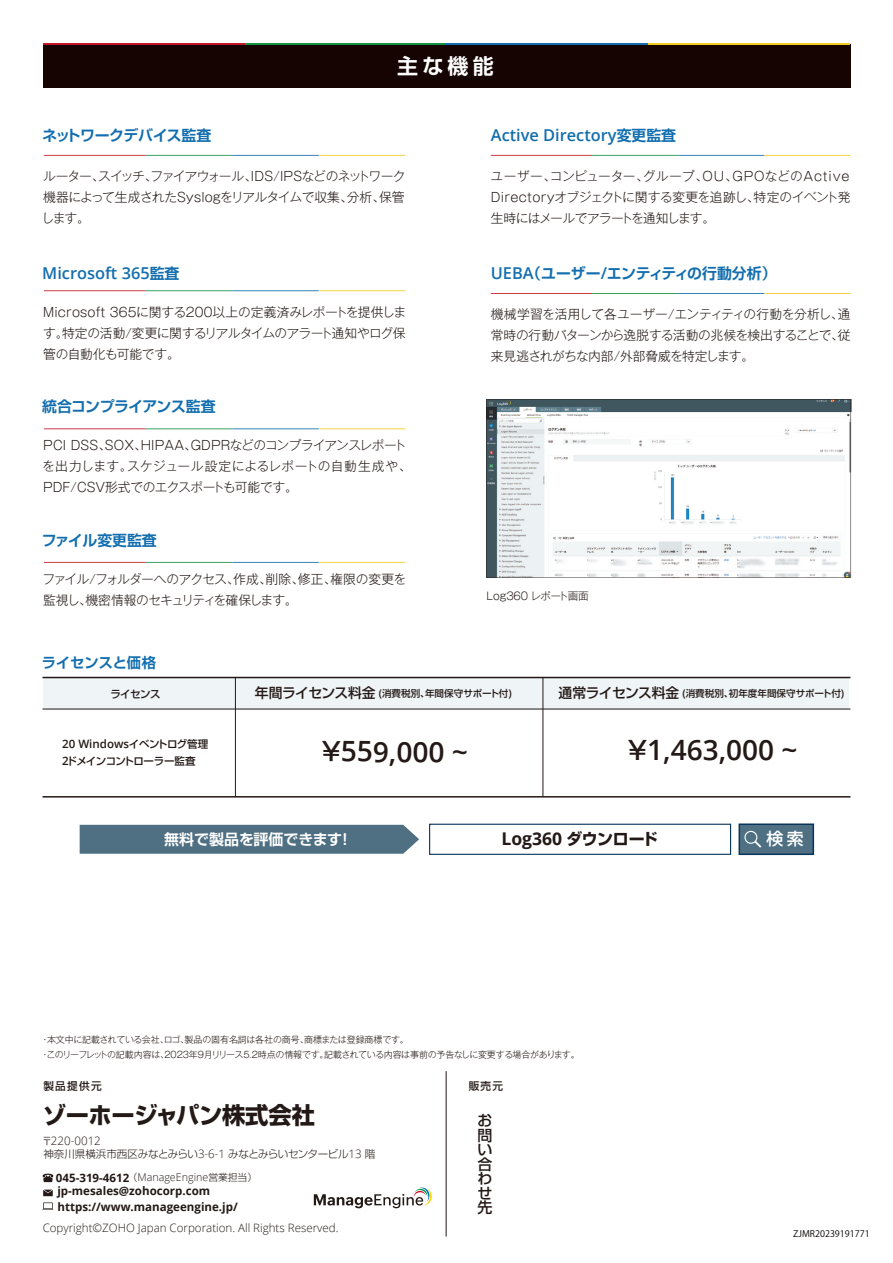
<style>
.page{position:relative;width:893px;height:1263px;background:#fff}
.page>*{position:absolute;margin:0;border:0;box-sizing:border-box;transform-origin:0 0}
.t1{font:600 28.05px "Open Sans";color:#231916}
.t2{font:700 23.25px "Shin Go Pro";letter-spacing:-.02em;color:#231916}
.t3{font:700 21px "Shin Go Pro De";color:#fff}
.t4{font:700 17.55px "Open Sans";color:#231916}
.t5{font:500 16.95px "Shin Go Pro";color:#fff}
.t6{font:600 16.35px "Open Sans";color:#126eae}
.t7{font:700 15px "Shin Go Pro De";color:#fff}
.t8{font:500 15px/14.5px "Shin Go Pro";color:#231916;text-align:justify}
.t9{font:700 14.85px "Shin Go Pro De";color:#126eae}
.t10{font:700 14.85px "Shin Go Pro De";letter-spacing:-.025em;color:#126eae}
.t11{font:700 14.25px "Shin Go Pro De";color:#126eae}
.t12{font:300 12.75px/21px "Gothic MB101 Pro";letter-spacing:-.04em;color:#231916;text-align:justify}
.t13{font:300 12.75px/21px "Gothic MB101 Pro";letter-spacing:-.005em;color:#231916}
.t14{font:300 12.75px/21px "Gothic MB101 Pro";letter-spacing:-.06em;color:#231916}
.t15{font:700 11.55px/15.5px "Open Sans";color:#231916}
.t16{font:300 11.55px "Open Sans";color:#231916}
.t17{font:600 11.55px "Open Sans";color:#231916}
.t18{font:300 10.8px "Open Sans";color:#231916}
.t19{font:300 10.65px "Gothic MB101 Pro";letter-spacing:-.005em;color:#231916}
.t20{font:500 10.65px "Shin Go Pro";letter-spacing:.12em;color:#231916}
.t21{font:300 10.5px "Shin Go Pro";letter-spacing:-.03em;color:#231916}
.t22{font:500 10.5px "Shin Go Pro";letter-spacing:-.055em;color:#231916}
.t23{font:500 9.6px "Shin Go Pro";color:#231916}
.t24{font:300 9px/15px "Gothic MB101 Pro";letter-spacing:-.03em;color:#231916}
.t25{font:9px "Koz Go Pr 6 N";color:#060101}
.s1{font-family:"Shin Go Pro De";font-weight:700;font-size:14.85px}
.s2{font-family:"Open Sans";font-weight:600;font-size:16.35px}
.s3{font-size:13.8px}
.s4{font-family:"Open Sans";font-weight:600;font-size:10.5px}
.s5{font-family:"Shin Go Pro";font-weight:500;font-size:10.5px}
.s6{font-family:"Open Sans";font-weight:600;font-size:11.55px}
.s7{font-family:"Shin Go Pro";font-weight:500;font-size:25.5px}
.s8{font-family:"Shin Go Pro";font-size:15.9px}
.s9{font-family:"Shin Go Pro";font-size:10.5px}
.s10{font-family:"Open Sans";font-size:11.55px}
.s11{font-family:"Shin Go Pro";font-size:9.75px}
</style>
<div class="page">
<div style="left:43px;top:678px;width:806px;height:31px;background:#eff4f7"></div>
<div style="left:43px;top:44px;width:807px;height:44px;background:#160403"></div>
<hr style="left:43px;top:43px;width:201px;height:1px;background:#c3182a">
<hr style="left:244px;top:43px;width:202px;height:1px;background:#169247">
<hr style="left:446px;top:43px;width:202px;height:1px;background:#126eae">
<hr style="left:648px;top:43px;width:202px;height:1px;background:#f3cc21">
<hr style="left:43px;top:677px;width:807px;height:1px;background:#231916">
<hr style="left:43px;top:796px;width:807px;height:1px;background:#231916">
<hr style="left:543px;top:677px;width:1px;height:120px;background:#231916">
<hr style="left:235px;top:677px;width:1px;height:120px;background:#231916">
<hr style="left:43px;top:709px;width:807px;height:1px;background:#231916">
<svg style="left:44px;top:155px;width:361px;height:1px"></svg>
<svg style="left:44px;top:290px;width:361px;height:1px"></svg>
<svg style="left:44px;top:428px;width:361px;height:1px"></svg>
<svg style="left:44px;top:562px;width:361px;height:1px"></svg>
<svg style="left:491px;top:155px;width:359px;height:1px"></svg>
<svg style="left:491px;top:293px;width:359px;height:1px"></svg>
<svg style="left:43px;top:1173px;width:10px;height:9px"></svg>
<svg style="left:42px;top:1202px;width:11px;height:8px"></svg>
<svg style="left:43px;top:1190px;width:10px;height:6px"></svg>
<hr style="left:446px;top:1071px;width:1px;height:165px;background:#231916">
<div style="left:80px;top:825px;width:339px;height:29px;background:#4f7083"></div>
<div style="left:429px;top:824px;width:302px;height:31px;border:1px solid #0b345a"></div>
<div style="left:738px;top:823px;width:76px;height:32px;background:#4f7083;border:2px solid #0b345a"></div>
<svg style="left:744px;top:831px;width:17px;height:17px"></svg>
<svg style="left:486px;top:399px;width:364px;height:179px"></svg>
<svg style="left:314px;top:1187px;width:118px;height:21px"></svg>
<h3 class="t3" style="left:397px;top:49px;width:98px">主な機能</h3>
<p class="t10" style="left:42px;top:123px;width:170px">ネットワークデバイス監査</p>
<p class="t12" style="left:42px;top:164px;width:365px">ルーター、スイッチ、ファイアウォール、IDS/IPSなどのネットワーク機器によって生成されたSyslogをリアルタイムで収集、分析、保管します。</p>
<p class="t6" style="left:42px;top:262px;width:139px">Microsoft 365<span class="s1">監査</span></p>
<p class="t12" style="left:43px;top:300px;width:365px">Microsoft 365に関する200以上の定義済みレポートを提供します。特定の活動/変更に関するリアルタイムのアラート通知やログ保管の自動化も可能です。</p>
<p class="t10" style="left:42px;top:395px;width:175px">統合コンプライアンス監査</p>
<p class="t13" style="left:42px;top:433px;width:371px">PCI DSS、SOX、HIPAA、GDPRなどのコンプライアンスレポートを出力します。スケジュール設定によるレポートの自動生成や、<br>PDF/CSV形式でのエクスポートも可能です。</p>
<p class="t9" style="left:42px;top:528px;width:117px">ファイル変更監査</p>
<p class="t14" style="left:43px;top:567px;width:365px">ファイル/フォルダーへのアクセス、作成、削除、修正、権限の変更を監視し、機密情報のセキュリティを確保します。</p>
<p class="t11" style="left:42px;top:651px;width:116px">ライセンスと価格</p>
<p class="t6" style="left:491px;top:124px;width:187px">Active Directory<span class="s1">変更監査</span></p>
<p class="t12" style="left:491px;top:164px;width:361px">ユーザー、コンピューター、グループ、OU、GPOなどのActive Directoryオブジェクトに関する変更を追跡し、特定のイベント発生時にはメールでアラートを通知します。</p>
<p class="t9" style="left:491px;top:261px;width:287px"><span class="s2">UEBA</span>（ユーザー<span class="s2">/</span>エンティティの行動分析）</p>
<p class="t12" style="left:491px;top:302px;width:361px">機械学習を活用して各ユーザー/エンティティの行動を分析し、通常時の行動パターンから逸脱する活動の兆候を検出することで、従来見逃されがちな内部/外部脅威を特定します。</p>
<p class="t19" style="left:486px;top:587px;width:104px">Log360 レポート画面</p>
<p class="t22" style="left:110px;top:686px;width:52px">ライセンス</p>
<p class="t23" style="left:255px;top:685px;width:258px"><span class="s3">年間ライセンス料金</span> <span class="s4">(</span>消費税別、年間保守サポート付<span class="s4">)</span></p>
<p class="t23" style="left:559px;top:685px;width:287px"><span class="s3">通常ライセンス料金</span> <span class="s4">(</span>消費税別、初年度年間保守サポート付<span class="s4">)</span></p>
<p class="t17" style="left:62px;top:736px;width:148px">20 Windows<span class="s5">イベントログ管理</span></p>
<p class="t22" style="left:62px;top:753px;width:135px"><span class="s6">2</span>ドメインコントローラー監査</p>
<h1 class="t1" style="left:319px;top:731px;width:151px;rotate:1deg"><span class="s7">￥</span>559,000 ~</h1>
<h1 class="t1" style="left:625px;top:731px;width:174px"><span class="s7">￥</span>1,463,000 ~</h1>
<p class="t7" style="left:164px;top:826px;width:190px">無料で製品を評価できます！</p>
<h3 class="t4" style="left:501px;top:827px;width:158px">Log360 <span class="s8">ダウンロード</span></h3>
<h3 class="t5" style="left:766px;top:825px;width:39px">検索</h3>
<p class="t24" style="left:40px;top:1031px;width:541px">・本文中に記載されている会社、ロゴ、製品の固有名詞は各社の商号、商標または登録商標です。<br>・このリーフレットの記載内容は、2023年9月リリース5.2時点の情報です。記載されている内容は事前の予告なしに変更する場合があります。</p>
<p class="t20" style="left:43px;top:1078px;width:60px">製品提供元</p>
<p class="t20" style="left:469px;top:1078px;width:36px">販売元</p>
<h2 class="t2" style="left:43px;top:1097px;width:274px">ゾーホージャパン株式会社</h2>
<p class="t8" style="left:478px;top:1111px;width:16px">お問い合わせ先</p>
<p class="t16" style="left:42px;top:1132px;width:60px"><span class="s9">〒</span>220-0012</p>
<p class="t21" style="left:43px;top:1145px;width:333px">神奈川県横浜市西区みなとみらい<span class="s10">3-6-1</span> みなとみらいセンタービル<span class="s10">13</span> 階</p>
<p class="t18" style="left:128px;top:1169px;width:131px"><span class="s11">（</span>ManageEngine<span class="s11">営業担当）</span></p>
<p class="t15" style="left:57px;top:1183px;width:182px">jp-mesales@zohocorp.com https://www.manageengine.jp/</p>
<p class="t16" style="left:43px;top:1219px;width:297px">Copyright©ZOHO Japan Corporation. All Rights Reserved.</p>
<p class="t25" style="left:793px;top:1228px;width:78px">ZJMR20239191771</p>
<p class="t15" style="left:56px;top:1170px;width:75px">045-319-4612</p>
</div>
